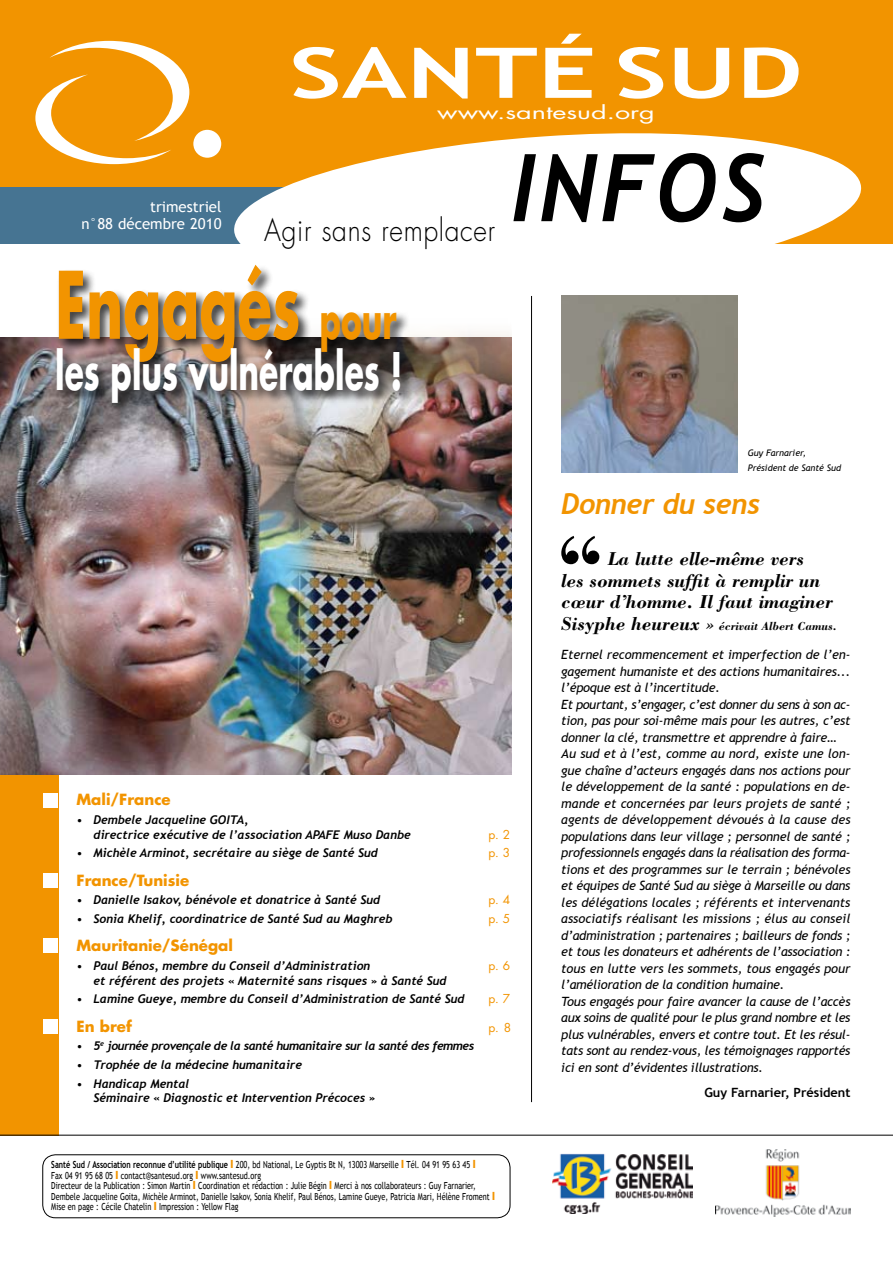
<style>
.page{position:relative;width:893px;height:1263px;background:#fff}
.page>*{position:absolute;margin:0;border:0;box-sizing:border-box;transform-origin:0 0}
.t1{font:italic 700 93.6px "Trebuchet";color:#000;scale:.93 1}
.t2{font:700 90.3px "Futura";color:#f29400;scale:.62 1}
.t3{font:700 69.9px "Trebuchet MS";color:#fff;scale:1.47 1}
.t4{font:700 50.4px "Futura";color:#fff;scale:.62 1}
.t5{font:300 30px "Futura";letter-spacing:.025em;color:#000;scale:.88 1}
.t6{font:italic 700 28.5px "Trebuchet";letter-spacing:-.01em;color:#f29400}
.t7{font:italic 700 19.2px/21.6px "Bodoni";color:#000}
.t8{font:18px "Futura";color:#fff;scale:1.5 1}
.t9{font:700 15px "Futura";color:#f29400}
.t10{font:15px/16.5px "Trebuchet MS";color:#fff;text-align:right}
.t11{font:italic 12.75px/16.5px "Trebuchet MS";letter-spacing:-.015em;color:#000}
.t12{font:700 12.75px "Trebuchet MS";color:#000}
.t13{font:italic 700 12px/14.4px "Trebuchet";color:#000}
.t14{font:italic 700 12px "Trebuchet";letter-spacing:-.03em;color:#000}
.t15{font:italic 700 12px "Bodoni";color:#000}
.t16{font:12px "Futura";color:#f29400}
.t17{font:9.75px/10.5px "Trebuchet MS";color:#000;scale:.75 1}
.t18{font:italic 9px/14.7px "Trebuchet MS";color:#000}
.s1{font-size:50.4px}
.s2{font-weight:700}
.s3{font-family:"Futura";font-weight:700;color:#f29400}
.s4{font-size:19.2px}
</style>
<div class="page">
<div style="left:0;top:0;width:893px;height:244px;background:#f29400"></div>
<div style="left:0;top:188px;width:284px;height:56px;background:#467492"></div>
<div style="left:193px;top:130px;width:28px;height:28px;background:#fff;border-radius:50%"></div>
<svg style="left:35px;top:41px;width:154px;height:123px"></svg>
<svg style="left:229px;top:133px;width:633px;height:170px;fill:#fff"></svg>
<div style="left:0;top:775px;width:58px;height:360px;background:#f29400"></div>
<hr style="left:0;top:1135px;width:893px;height:1px;background:#000">
<div style="left:43px;top:1154px;width:467px;height:64px;border:1px solid #000;border-radius:13px"></div>
<img style="left:553px;top:1153px;width:139px;height:60px">
<img style="left:715px;top:1150px;width:135px;height:67px">
<div style="left:44px;top:793px;width:14px;height:15px;background:#fff"></div>
<div style="left:44px;top:873px;width:14px;height:15px;background:#fff"></div>
<div style="left:44px;top:939px;width:14px;height:14px;background:#fff"></div>
<div style="left:44px;top:1019px;width:14px;height:14px;background:#fff"></div>
<hr style="left:531px;top:296px;width:1px;height:806px;background:#000">
<img style="left:0;top:338px;width:512px;height:437px">
<img style="left:219px;top:332px;width:292px;height:208px">
<img style="left:561px;top:296px;width:176px;height:176px">
<svg style="left:561px;top:536px;width:38px;height:28px"></svg>
<img style="left:275px;top:512px;width:237px;height:263px">
<div style="left:55px;top:263px;width:359px;height:153px;background:#000;opacity:.75"></div>
<p class="t10" style="left:81px;top:199px;width:142px">trimestriel<br>n°88 décembre 2010</p>
<h3 class="t3" style="left:289px;top:29px;width:351px">santé sud</h3>
<h3 class="t8" style="left:437px;top:100px;width:147px">www.santesud.org</h3>
<h3 class="t5" style="left:264px;top:211px;width:264px">Agir sans remplacer</h3>
<h1 class="t1" style="left:511px;top:131px;width:156px">infos</h1>
<h2 class="t2" style="left:55px;top:242px;width:552px">Engagés <span class="s1">pour</span></h2>
<h3 class="t4" style="left:55px;top:336px;width:562px">les plus vulnérables !</h3>
<p class="t9" style="left:77px;top:789px;width:96px">Mali/France</p>
<p class="t13" style="left:94px;top:813px;width:319px;text-indent:-17px">• Dembele Jacqueline GOITA,<br>directrice exécutive de l’association APAFE Muso Danbe</p>
<p class="t16" style="left:488px;top:826px;width:23px">p. 2</p>
<p class="t13" style="left:77px;top:846px;width:303px">• Michèle Arminot, secrétaire au siège de Santé Sud</p>
<p class="t16" style="left:488px;top:844px;width:23px">p. 3</p>
<p class="t9" style="left:77px;top:869px;width:114px">France/Tunisie</p>
<p class="t13" style="left:77px;top:893px;width:305px">• Danielle Isakov, bénévole et donatrice à Santé Sud</p>
<p class="t16" style="left:488px;top:892px;width:23px">p. 4</p>
<p class="t13" style="left:77px;top:911px;width:318px">• Sonia Khelif, coordinatrice de Santé Sud au Maghreb</p>
<p class="t16" style="left:488px;top:910px;width:23px">p. 5</p>
<p class="t9" style="left:77px;top:935px;width:158px">Mauritanie/Sénégal</p>
<p class="t13" style="left:77px;top:959px;width:295px">• Paul Bénos, membre du Conseil d’Administration</p>
<p class="t16" style="left:488px;top:957px;width:23px">p. 6</p>
<p class="t13" style="left:94px;top:973px;width:355px">et référent des projets « Maternité sans risques » à Santé Sud</p>
<p class="t13" style="left:77px;top:992px;width:389px">• Lamine Gueye, membre du Conseil d’Administration de Santé Sud</p>
<p class="t16" style="left:488px;top:990px;width:23px">p. 7</p>
<p class="t9" style="left:77px;top:1016px;width:57px">En bref</p>
<p class="t16" style="left:488px;top:1019px;width:24px">p. 8</p>
<p class="t14" style="left:77px;top:1039px;width:399px">• 5<sup>e</sup> journée provençale de la santé humanitaire sur la santé des femmes</p>
<p class="t13" style="left:77px;top:1057px;width:227px">• Trophée de la médecine humanitaire</p>
<p class="t13" style="left:94px;top:1076px;width:283px;text-indent:-17px">• Handicap Mental<br>Séminaire « Diagnostic et Intervention Précoces »</p>
<p class="t17" style="left:51px;top:1159px;width:593px"><span class="s2">Santé Sud / Association reconnue d’utilité publique</span> <span class="s3">l</span> 200, bd National, Le Gyptis Bt N, 13003 Marseille <span class="s3">l</span> Tél. 04 91 95 63 45 <span class="s3">l<br></span>Fax 04 91 95 68 05 <span class="s3">l</span> contact@santesud.org <span class="s3">l</span> www.santesud.org<br>Directeur de la Publication : Simon Martin <span class="s3">l</span> Coordination et rédaction : Julie Bégin <span class="s3">l</span> Merci à nos collaborateurs : Guy Farnarier, Dembele Jacqueline Goita, Michèle Arminot, Danielle Isakov, Sonia Khelif, Paul Bénos, Lamine Gueye, Patricia Mari, Hélène Froment <span class="s3">l </span>Mise en page : Cécile Chatelin <span class="s3">l</span> Impression : Yellow Flag</p>
<p class="t18" style="left:748px;top:445px;width:95px">Guy Farnarier,<br>Président de Santé Sud</p>
<h3 class="t6" style="left:561px;top:487px;width:200px">Donner du sens</h3>
<h3 class="t7" style="left:561px;top:548px;width:273px;text-indent:47px">La lutte elle-même vers<br>les sommets suffit à remplir un cœur d’homme. Il faut imaginer</h3>
<p class="t15" style="left:561px;top:619px;width:277px"><span class="s4">Sisyphe heureux »</span> écrivait Albert Camus.</p>
<p class="t11" style="left:561px;top:647px;width:291px">Eternel recommencement et imperfection de l’en&shy;gagement humaniste et des actions humanitaires... l’époque est à l’incertitude.<br>Et pourtant, s’engager, c’est donner du sens à son ac&shy;tion, pas pour soi-même mais pour les autres, c’est donner la clé, transmettre et apprendre à faire… Au sud et à l’est, comme au nord, existe une lon&shy;gue chaîne d’acteurs engagés dans nos actions pour le développement de la santé : populations en de&shy;mande et concernées par leurs projets de santé ; agents de développement dévoués à la cause des populations dans leur village ; personnel de santé ; professionnels engagés dans la réalisation des forma&shy;tions et des programmes sur le terrain ; bénévoles et équipes de Santé Sud au siège à Marseille ou dans les délégations locales ; référents et intervenants associatifs réalisant les missions ; élus au conseil d’administration ; partenaires ; bailleurs de fonds ; et tous les donateurs et adhérents de l’association : tous en lutte vers les sommets, tous engagés pour l’amélioration de la condition humaine.<br>Tous engagés pour faire avancer la cause de l’accès aux soins de qualité pour le plus grand nombre et les plus vulnérables, envers et contre tout. Et les résul&shy;tats sont au rendez-vous, les témoignages rapportés ici en sont d’évidentes illustrations.</p>
<p class="t12" style="left:704px;top:1084px;width:148px">Guy Farnarier, Président</p>
</div>
